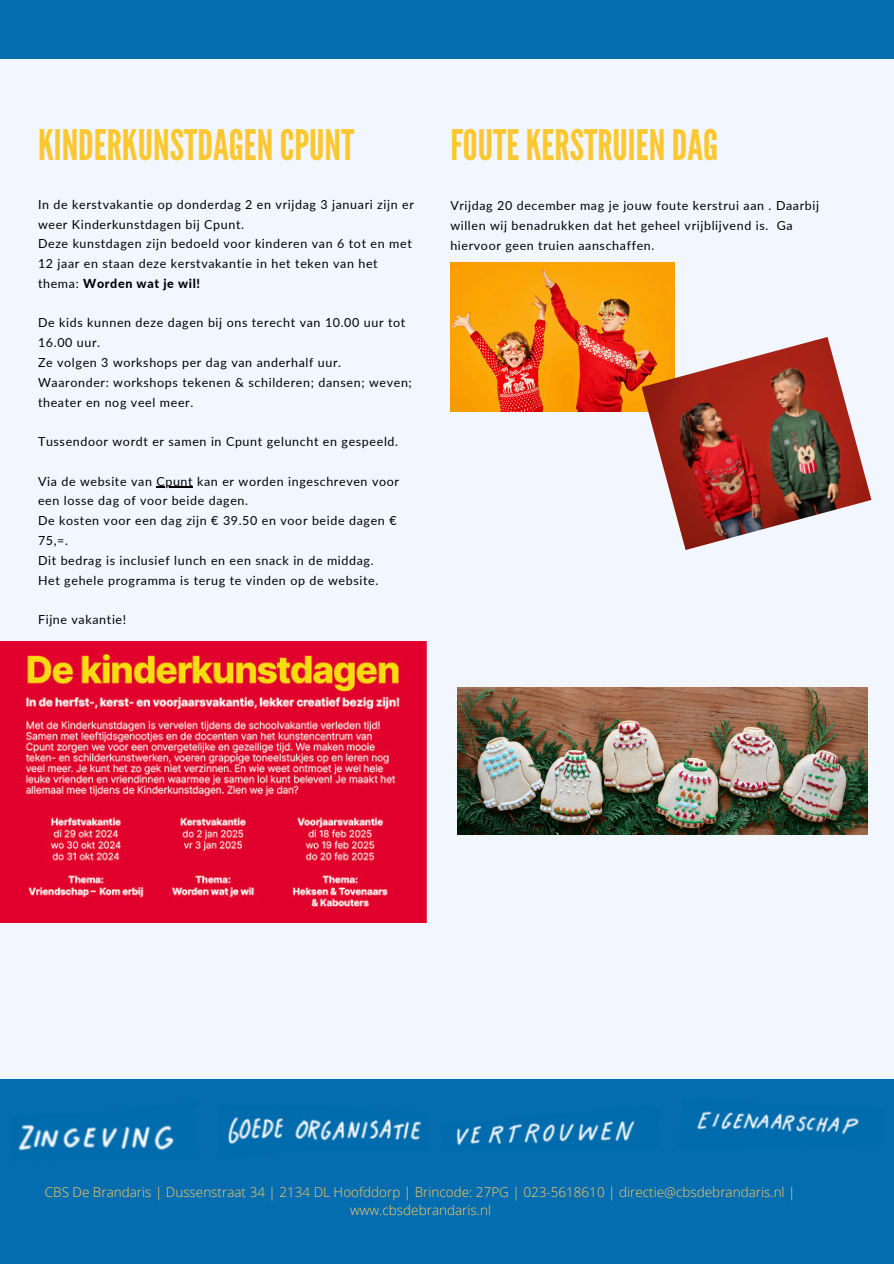
<style>
.page{position:relative;width:894px;height:1264px;background:#fff}
.page>*{position:absolute;margin:0;border:0;box-sizing:border-box;transform-origin:0 0}
.t1{font:42px "League Gothic";color:#fdc72f}
.t2{font:300 13.5px/18px "Open Sans";color:#fecd65;text-align:center}
.t3{font:12.45px/19.8px "Lato";letter-spacing:.05em;color:#000}
.s1{font-weight:800}
</style>
<div class="page">
<div style="left:0;top:0;width:893px;height:1263px;background:#f2f7ff"></div>
<div style="left:0;top:0;width:893px;height:58px;background:#046daf"></div>
<div style="left:0;top:1078px;width:893px;height:185px;background:#046daf"></div>
<img style="left:0;top:1078px;width:174px;height:73px">
<img style="left:465px;top:1078px;width:206px;height:66px">
<img style="left:174px;top:1078px;width:291px;height:68px">
<img style="left:671px;top:1078px;width:222px;height:69px">
<img style="left:457px;top:687px;width:410px;height:147px">
<img style="left:450px;top:262px;width:224px;height:150px">
<img style="left:641px;top:337px;width:230px;height:213px">
<img style="left:0;top:641px;width:426px;height:281px">
<hr style="left:156px;top:486px;width:37px;height:2px;background:#000">
<p class="t1" style="left:38px;top:121px;width:318px">KINDERKUNSTDAGENCPUNT</p>
<p class="t1" style="left:450px;top:121px;width:269px">FOUTEKERSTRUIENDAG</p>
<p class="t3" style="left:38px;top:194px;width:377px">In de kerstvakantie op donderdag 2 en vrijdag 3 januari zijn er weer Kinderkunstdagen bij Cpunt.</p>
<p class="t3" style="left:38px;top:234px;width:375px">Deze kunstdagen zijn bedoeld voor kinderen van 6 tot en met<br>12 jaar en staan deze kerstvakantie in het teken van het thema: <span class="s1">Worden wat je wil!</span></p>
<p class="t3" style="left:38px;top:313px;width:369px">De kids kunnen deze dagen bij ons terecht van 10.00 uur tot<br>16.00 uur.</p>
<p class="t3" style="left:38px;top:352px;width:304px">Ze volgen 3 workshops per dag van anderhalf uur.</p>
<p class="t3" style="left:38px;top:372px;width:375px">Waaronder: workshops tekenen &amp; schilderen; dansen; weven; theater en nog veel meer.</p>
<p class="t3" style="left:38px;top:431px;width:361px">Tussendoor wordt er samen in Cpunt geluncht en gespeeld.</p>
<p class="t3" style="left:38px;top:471px;width:362px">Via de website van Cpunt kan er worden ingeschreven voor</p>
<p class="t3" style="left:38px;top:490px;width:360px">een losse dag of voor beide dagen.<br>De kosten voor een dag zijn € 39.50 en voor beide dagen €</p>
<p class="t3" style="left:38px;top:530px;width:337px">75,=.<br>Dit bedrag is inclusief lunch en een snack in de middag.</p>
<p class="t3" style="left:38px;top:570px;width:342px">Het gehele programma is terug te vinden op de website.</p>
<p class="t3" style="left:38px;top:609px;width:90px">Fijne vakantie!</p>
<p class="t3" style="left:450px;top:195px;width:370px">Vrijdag 20 december mag je jouw foute kerstrui aan . Daarbij willen wij benadrukken dat het geheel vrijblijvend is. Ga hiervoor geen truien aanschaffen.</p>
<p class="t2" style="left:45px;top:1182px;width:752px">CBS De Brandaris | Dussenstraat 34 | 2134 DL Hoofddorp | Brincode: 27PG | 023-5618610 | directie@cbsdebrandaris.nl | www.cbsdebrandaris.nl</p>
</div>
